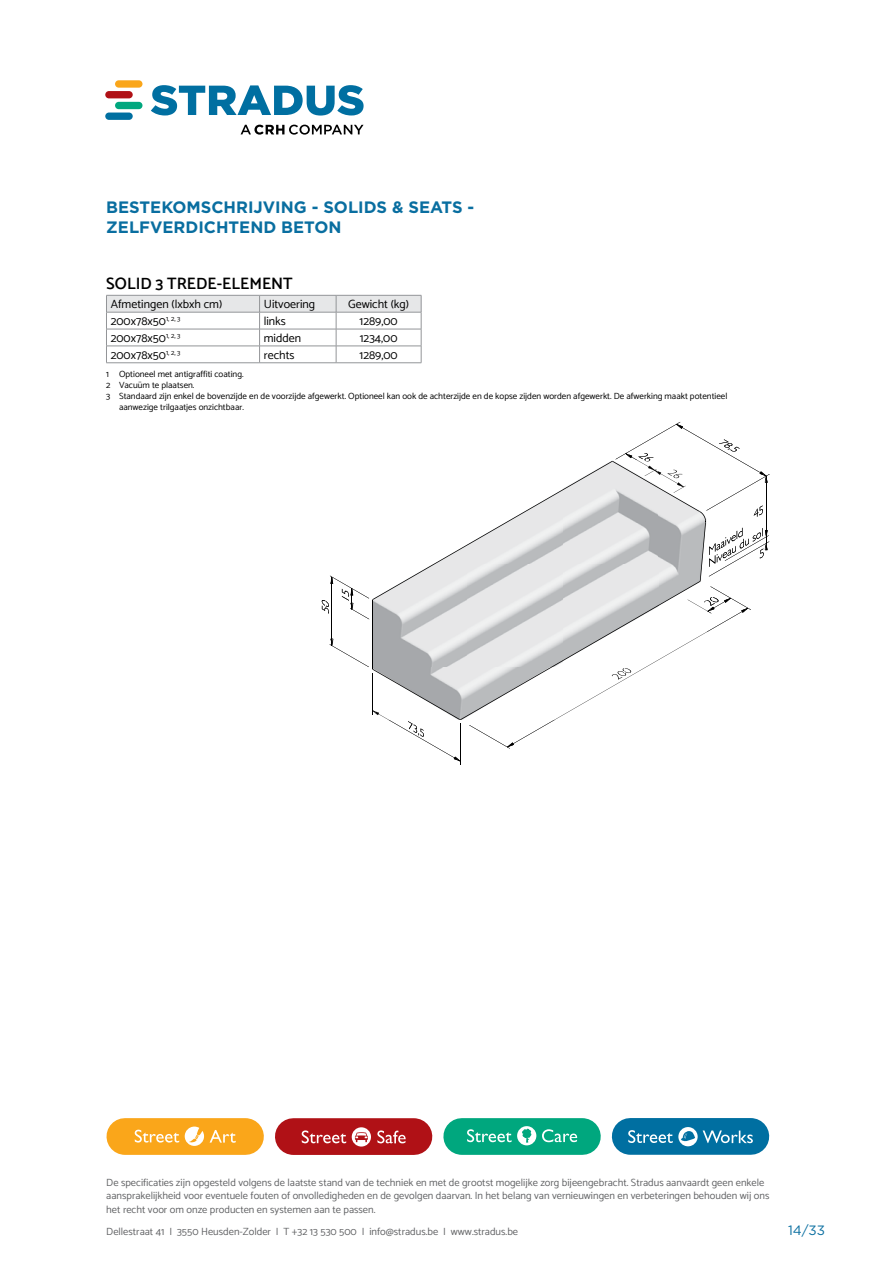
<style>
.page{position:relative;width:893px;height:1263px;background:#fff}
.page>*{position:absolute;margin:0;border:0;box-sizing:border-box;transform-origin:0 0}
.t1{font:700 16.5px/19.8px "Gotham";color:#096ea0}
.t2{font:600 16.5px "Catamaran";color:#000}
.t3{font:13.5px "Gotham";color:#096ea0}
.t4{font:12px "Catamaran";color:#000}
.t5{font:10.5px/13.5px "Catamaran";color:#636466}
.t6{font:9px "Catamaran";color:#000}
</style>
<div class="page">
<svg style="left:106px;top:295px;width:316px;height:68px"></svg>
<hr style="left:460px;top:723px;width:1px;height:42px;background:#000">
<svg style="left:322px;top:422px;width:448px;height:339px"></svg>
<div style="left:630px;top:1118px;width:121px;height:37px;background:#006fa1"></div>
<svg style="left:628px;top:1127px;width:125px;height:19px"></svg>
<div style="left:462px;top:1118px;width:120px;height:37px;background:#00a77e"></div>
<svg style="left:542px;top:1129px;width:35px;height:13px"></svg>
<svg style="left:467px;top:1126px;width:69px;height:19px"></svg>
<div style="left:293px;top:1118px;width:121px;height:37px;background:#b01116"></div>
<svg style="left:352px;top:1127px;width:19px;height:19px"></svg>
<svg style="left:377px;top:1130px;width:29px;height:13px"></svg>
<svg style="left:302px;top:1130px;width:44px;height:13px"></svg>
<div style="left:125px;top:1118px;width:120px;height:37px;background:#faa61a"></div>
<svg style="left:185px;top:1126px;width:19px;height:20px"></svg>
<svg style="left:135px;top:1130px;width:44px;height:12px"></svg>
<svg style="left:210px;top:1130px;width:26px;height:13px"></svg>
<svg style="left:151px;top:85px;width:213px;height:31px"></svg>
<div style="left:115px;top:80px;width:27px;height:8px;background:#faa61a;border-radius:4px"></div>
<div style="left:105px;top:91px;width:28px;height:7px;background:#b01116;border-radius:4px"></div>
<div style="left:105px;top:113px;width:28px;height:7px;background:#006fa1;border-radius:4px"></div>
<div style="left:115px;top:102px;width:27px;height:7px;background:#00a77e;border-radius:4px"></div>
<svg style="left:241px;top:125px;width:123px;height:10px"></svg>
<h1 class="t1" style="left:106px;top:197px;width:369px">BESTEKOMSCHRIJVING - SOLIDS &amp; SEATS -<br>ZELFVERDICHTEND BETON</h1>
<h1 class="t2" style="left:106px;top:274px;width:188px">SOLID 3 TREDE-ELEMENT</h1>
<p class="t4" style="left:111px;top:295px;width:113px">Afmetingen (lxbxh cm)</p>
<p class="t4" style="left:264px;top:295px;width:53px">Uitvoering</p>
<p class="t4" style="left:348px;top:295px;width:62px">Gewicht (kg)</p>
<p class="t4" style="left:111px;top:312px;width:71px">200x78x50<sup>1,</sup> <sup>2,</sup> <sup>3</sup></p>
<p class="t4" style="left:264px;top:312px;width:24px">links</p>
<p class="t4" style="left:360px;top:312px;width:40px">1289,00</p>
<p class="t4" style="left:111px;top:328px;width:71px">200x78x50<sup>1,</sup> <sup>2,</sup> <sup>3</sup></p>
<p class="t4" style="left:264px;top:328px;width:39px">midden</p>
<p class="t4" style="left:360px;top:328px;width:39px">1234,00</p>
<p class="t4" style="left:111px;top:345px;width:71px">200x78x50<sup>1,</sup> <sup>2,</sup> <sup>3</sup></p>
<p class="t4" style="left:264px;top:345px;width:32px">rechts</p>
<p class="t4" style="left:360px;top:345px;width:40px">1289,00</p>
<p class="t6" style="left:106px;top:367px;width:139px">1 Optioneel met antigraffiti coating.</p>
<p class="t6" style="left:106px;top:378px;width:90px">2 Vacuüm te plaatsen.</p>
<p class="t6" style="left:106px;top:389px;width:623px">3 Standaard zijn enkel de bovenzijde en de voorzijde afgewerkt. Optioneel kan ook de achterzijde en de kopse zijden worden afgewerkt. De afwerking maakt potentieel</p>
<p class="t6" style="left:119px;top:400px;width:126px">aanwezige trilgaatjes onzichtbaar.</p>
<p class="t5" style="left:106px;top:1175px;width:665px">De specificaties zijn opgesteld volgens de laatste stand van de techniek en met de grootst mogelijke zorg bijeengebracht. Stradus aanvaardt geen enkele aansprakelijkheid voor eventuele fouten of onvolledigheden en de gevolgen daarvan. In het belang van vernieuwingen en verbeteringen behouden wij ons het recht voor om onze producten en systemen aan te passen.</p>
<p class="t5" style="left:106px;top:1224px;width:413px">Dellestraat 41 I 3550 Heusden-Zolder I T +32 13 530 500 I info@stradus.be I www.stradus.be</p>
<p class="t3" style="left:788px;top:1221px;width:38px">14/33</p>
</div>
